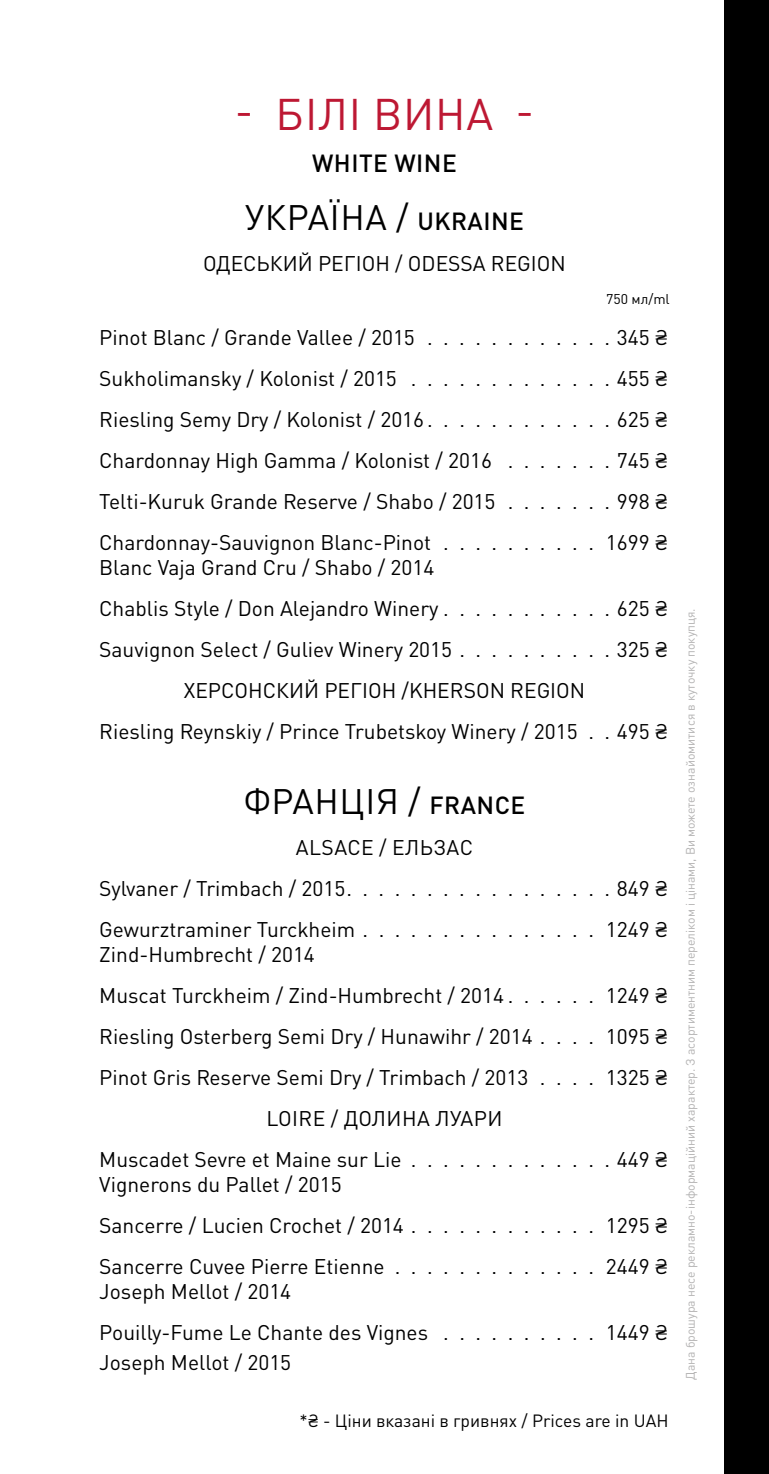
<style>
.page{position:relative;width:769px;height:1474px;background:#fff}
.page>*{position:absolute;margin:0;border:0;box-sizing:border-box;transform-origin:0 0}
.t1{font:43.75px "DIN Pro";letter-spacing:.02em;color:#bd1833}
.t2{font:35px "DIN Pro";letter-spacing:.02em;color:#000}
.t3{font:500 24.5px "DIN Pro";letter-spacing:.02em;color:#000}
.t4{font:21px/40.9px "DIN Pro";color:#000}
.t5{font:21px "DIN Pro";letter-spacing:.02em;color:#000}
.t6{font:17.5px "DIN Pro";color:#000}
.t7{font:14px "DIN Pro";color:#000}
.t8{font:12.25px "DIN Pro";color:#b3b2b2}
.s1{font-weight:500;font-size:24.5px}
</style>
<div class="page">
<div style="left:724px;top:0;width:45px;height:1473px;background:#000"></div>
<h1 class="t1" style="left:235px;top:80px;width:301px">- БІЛІ ВИНА -</h1>
<p class="t3" style="left:312px;top:144px;width:146px">WHITE WINE</p>
<h2 class="t2" style="left:245px;top:190px;width:281px">УКРАЇНА / <span class="s1">UKRAINE</span></h2>
<p class="t4" style="left:203px;top:241px;width:364px">ОДЕСЬКИЙ РЕГIОН / ODESSA REGION</p>
<p class="t7" style="left:606px;top:288px;width:65px">750 мл/ml</p>
<p class="t4" style="left:99px;top:314px;width:317px">Pinot Blanc / Grande Vallee / 2015</p>
<p class="t4" style="left:540px;top:314px;width:130px">. . . . . 345 ₴</p>
<p class="t4" style="left:99px;top:355px;width:299px">Sukholimansky / Kolonist / 2015</p>
<p class="t4" style="left:99px;top:355px;width:570px;text-align:justify;text-indent:441px">. . . . . 455 ₴ Riesling Semy Dry / Kolonist / 2016 . . . . . . . . . . . . 625 ₴ Chardonnay High Gamma / Kolonist / 2016</p>
<p class="t4" style="left:540px;top:437px;width:130px">. . . . . 745 ₴</p>
<p class="t4" style="left:99px;top:478px;width:398px">Telti-Kuruk Grande Reserve / Shabo / 2015</p>
<p class="t4" style="left:540px;top:478px;width:130px">. . . . . 998 ₴</p>
<p class="t4" style="left:99px;top:519px;width:333px">Chardonnay-Sauvignon Blanc-Pinot</p>
<p class="t4" style="left:540px;top:519px;width:130px">. . . . 1699 ₴</p>
<p class="t4" style="left:99px;top:544px;width:337px">Blanc Vaja Grand Cru / Shabo / 2014</p>
<p class="t4" style="left:99px;top:585px;width:570px">Chablis Style / Don Alejandro Winery . . . . . . . . . . . 625 ₴</p>
<p class="t4" style="left:99px;top:626px;width:570px">Sauvignon Select / Guliev Winery 2015 . . . . . . . . . . 325 ₴</p>
<p class="t4" style="left:184px;top:667px;width:403px">ХЕРСОНСКИЙ РЕГIОН /KHERSON REGION</p>
<p class="t4" style="left:99px;top:708px;width:480px">Riesling Reynskiy / Prince Trubetskoy Winery / 2015</p>
<p class="t4" style="left:617px;top:708px;width:53px">495 ₴</p>
<h2 class="t2" style="left:244px;top:773px;width:283px">ФРАНЦІЯ / <span class="s1">FRANCE</span></h2>
<p class="t4" style="left:99px;top:824px;width:570px;text-indent:197px">ALSACE / ЕЛЬЗАС<br>Sylvaner / Trimbach / 2015 . . . . . . . . . . . . . . . . . 849 ₴<br>Gewurztraminer Turckheim</p>
<p class="t4" style="left:540px;top:906px;width:130px">. . . . 1249 ₴</p>
<p class="t4" style="left:99px;top:931px;width:570px">Zind-Humbrecht / 2014<br>Muscat Turckheim / Zind-Humbrecht / 2014 . . . . . . 1249 ₴<br>Riesling Osterberg Semi Dry / Hunawihr / 2014</p>
<p class="t4" style="left:606px;top:1013px;width:64px">1095 ₴</p>
<p class="t4" style="left:99px;top:1054px;width:570px">Pinot Gris Reserve Semi Dry / Trimbach / 2013 . . . . 1325 ₴</p>
<p class="t5" style="left:267px;top:1101px;width:237px">LOIRE / ДОЛИНА ЛУАРИ</p>
<p class="t4" style="left:99px;top:1136px;width:304px">Muscadet Sevre et Maine sur Lie</p>
<p class="t4" style="left:540px;top:1136px;width:130px">. . . . . 449 ₴</p>
<p class="t4" style="left:99px;top:1161px;width:306px">Vignerons du Pallet / 2015<br>Sancerre / Lucien Crochet / 2014</p>
<p class="t4" style="left:540px;top:1202px;width:130px">. . . . 1295 ₴</p>
<p class="t4" style="left:99px;top:1243px;width:287px">Sancerre Cuvee Pierre Etienne</p>
<p class="t4" style="left:540px;top:1243px;width:130px">. . . . 2449 ₴</p>
<p class="t4" style="left:99px;top:1269px;width:330px">Joseph Mellot / 2014<br>Pouilly-Fume Le Chante des Vignes</p>
<p class="t4" style="left:540px;top:1309px;width:130px">. . . . 1449 ₴</p>
<p class="t4" style="left:99px;top:1339px;width:193px">Joseph Mellot / 2015</p>
<p class="t6" style="left:299px;top:1406px;width:371px">*₴ - Ціни вказані в гривнях / Prices are in UAH</p>
<p class="t8" style="left:681px;top:1379px;width:772px;rotate:-90deg">Дана брошура несе рекламно-інформаційний характер. З асортиментним переліком і цінами, Ви можете ознайомитися в куточку покупця.</p>
</div>
